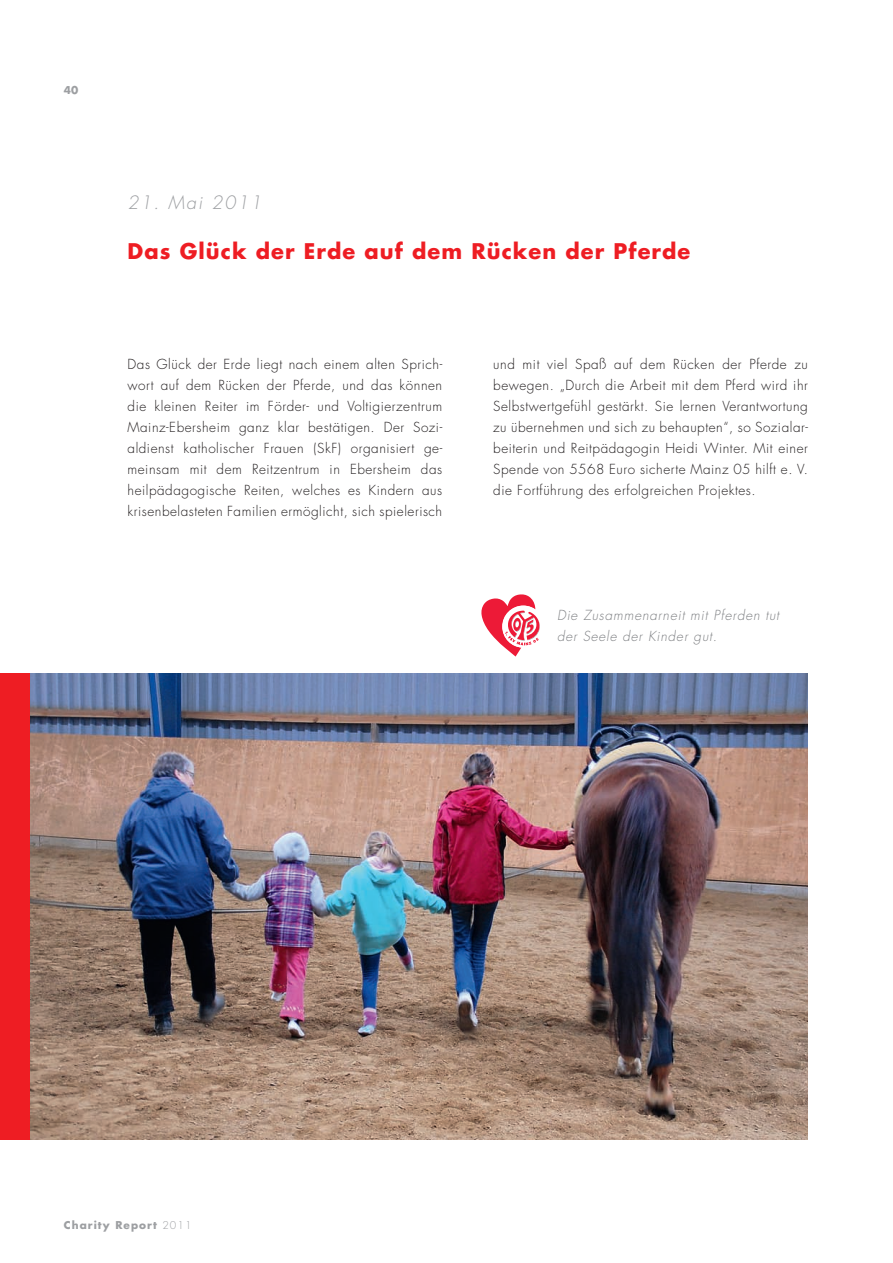
<style>
.page{position:relative;width:893px;height:1263px;background:#fff}
.page>*{position:absolute;margin:0;border:0;box-sizing:border-box;transform-origin:0 0}
.t1{font:700 21px "Futura LT";letter-spacing:.05em;color:#ee1d23}
.t2{font:italic 300 18px "Futura LT";letter-spacing:.1em;color:#9d9fa2}
.t3{font:300 13.5px/21px "Futura LT";letter-spacing:.04em;color:#231f20;text-align:justify}
.t4{font:italic 300 13.5px/21px "Futura LT";letter-spacing:.06em;color:#808285}
.t5{font:700 10.5px "Futura LT";letter-spacing:.1em;color:#9d9fa2}
.s1{font-weight:300}
</style>
<div class="page">
<img style="left:30px;top:673px;width:778px;height:467px">
<div style="left:0;top:673px;width:30px;height:467px;background:#ee1d23"></div>
<svg style="left:481px;top:594px;width:59px;height:62px"></svg>
<p class="t5" style="left:64px;top:83px;width:16px">40</p>
<h2 class="t2" style="left:128px;top:192px;width:135px">21. Mai 2011</h2>
<h1 class="t1" style="left:128px;top:237px;width:564px">Das Glück der Erde auf dem Rücken der Pferde</h1>
<p class="t3" style="left:128px;top:354px;width:316px">Das Glück der Erde liegt nach einem alten Sprich&shy;wort auf dem Rücken der Pferde, und das können die kleinen Reiter im Förder- und Voltigierzentrum Mainz-Ebersheim ganz klar bestätigen. Der Sozi&shy;aldienst katholischer Frauen (SkF) organisiert ge&shy;meinsam mit dem Reitzentrum in Ebersheim das heilpädagogische Reiten, welches es Kindern aus krisenbelasteten Familien ermöglicht, sich spielerisch</p>
<p class="t3" style="left:493px;top:354px;width:316px">und mit viel Spaß auf dem Rücken der Pferde zu bewegen. „Durch die Arbeit mit dem Pferd wird ihr Selbstwertgefühl gestärkt. Sie lernen Verantwortung zu übernehmen und sich zu behaupten“, so Sozialar&shy;beiterin und Reitpädagogin Heidi Winter. Mit einer Spende von 5568 Euro sicherte Mainz 05 hilft e. V. die Fortführung des erfolgreichen Projektes.</p>
<p class="t4" style="left:557px;top:605px;width:224px">Die Zusammenarneit mit Pferden tut der Seele der Kinder gut.</p>
<p class="t5" style="left:64px;top:1218px;width:129px">Charity Report <span class="s1">2011</span></p>
</div>
